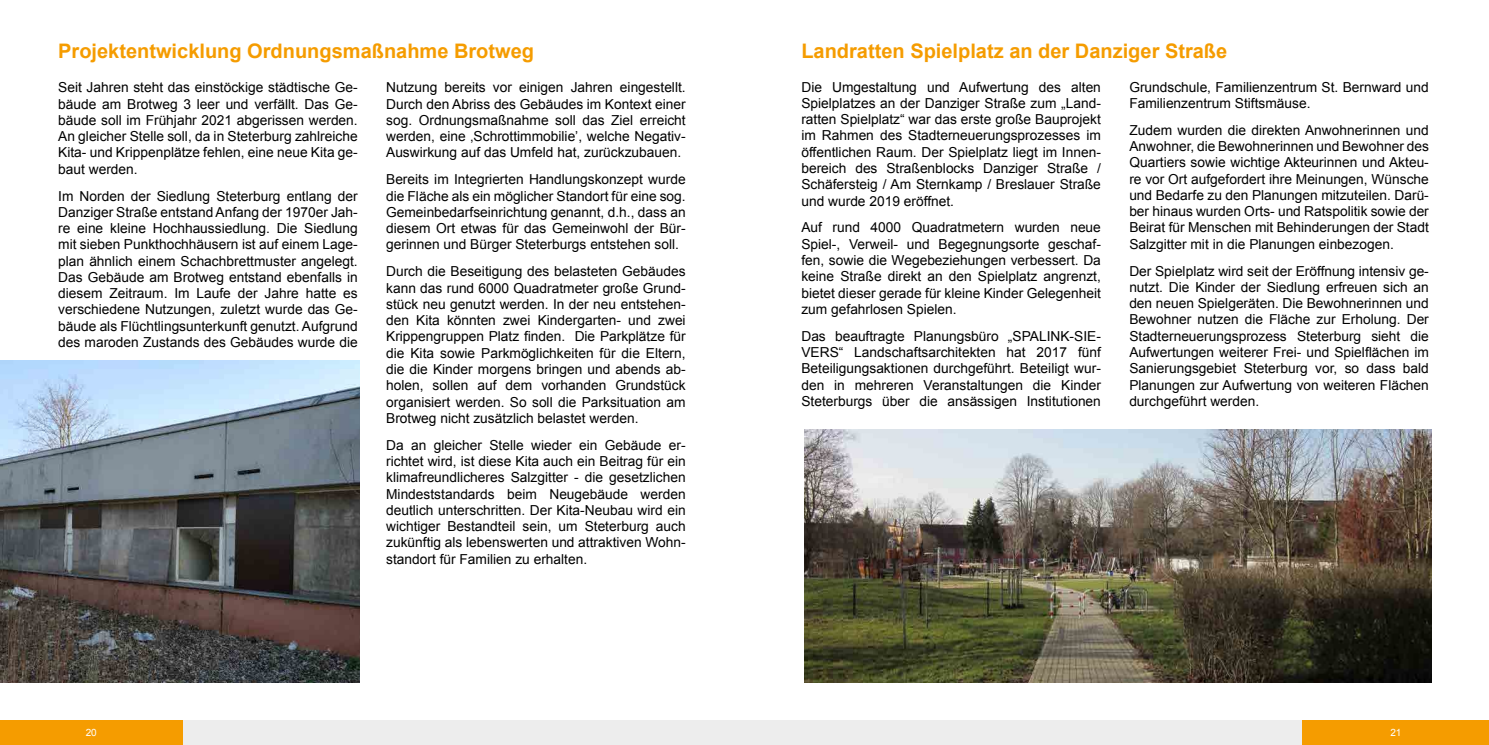
<style>
.page{position:relative;width:1489px;height:745px;background:#fff}
.page>*{position:absolute;margin:0;border:0;box-sizing:border-box;transform-origin:0 0}
.t1{font:700 20px "Arial";color:#f59c00}
.t2{font:13.75px/16.2px "Arial";color:#000;text-align:justify}
.t3{font:10px "Arial";color:#fff}
</style>
<div class="page">
<img style="left:0;top:360px;width:360px;height:322px">
<img style="left:804px;top:429px;width:627px;height:253px">
<div style="left:182px;top:719px;width:562px;height:25px;background:#ededed"></div>
<div style="left:744px;top:719px;width:558px;height:25px;background:#ededed"></div>
<div style="left:0;top:719px;width:182px;height:25px;background:#f59c00"></div>
<div style="left:1302px;top:719px;width:186px;height:25px;background:#f59c00"></div>
<h1 class="t1" style="left:58px;top:38px;width:477px">Projektentwicklung Ordnungsmaßnahme Brotweg</h1>
<p class="t2" style="left:58px;top:79px;width:301px">Seit Jahren steht das einstöckige städtische Ge&shy;bäude am Brotweg 3 leer und verfällt. Das Ge&shy;bäude soll im Frühjahr 2021 abgerissen werden.<br>An gleicher Stelle soll, da in Steterburg zahlreiche Kita- und Krippenplätze fehlen, eine neue Kita ge&shy;baut werden.</p>
<p class="t2" style="left:58px;top:188px;width:301px">Im Norden der Siedlung Steterburg entlang der Danziger Straße entstand Anfang der 1970er Jah&shy;re eine kleine Hochhaussiedlung. Die Siedlung mit sieben Punkthochhäusern ist auf einem Lage&shy;plan ähnlich einem Schachbrettmuster angelegt.<br>Das Gebäude am Brotweg entstand ebenfalls in diesem Zeitraum. Im Laufe der Jahre hatte es verschiedene Nutzungen, zuletzt wurde das Ge&shy;bäude als Flüchtlingsunterkunft genutzt. Aufgrund des maroden Zustands des Gebäudes wurde die</p>
<p class="t2" style="left:386px;top:79px;width:301px">Nutzung bereits vor einigen Jahren eingestellt.<br>Durch den Abriss des Gebäudes im Kontext einer sog. Ordnungsmaßnahme soll das Ziel erreicht werden, eine ‚Schrottimmobilie’, welche Negativ-Auswirkung auf das Umfeld hat, zurückzubauen.</p>
<p class="t2" style="left:386px;top:171px;width:301px">Bereits im Integrierten Handlungskonzept wurde die Fläche als ein möglicher Standort für eine sog.<br>Gemeinbedarfseinrichtung genannt, d.h., dass an diesem Ort etwas für das Gemeinwohl der Bür&shy;gerinnen und Bürger Steterburgs entstehen soll.</p>
<p class="t2" style="left:386px;top:263px;width:301px">Durch die Beseitigung des belasteten Gebäudes kann das rund 6000 Quadratmeter große Grund&shy;stück neu genutzt werden. In der neu entstehen&shy;den Kita könnten zwei Kindergarten- und zwei Krippengruppen Platz finden. Die Parkplätze fü r die Kita sowie Parkmöglichkeiten fü r die Eltern, die die Kinder morgens bringen und abends ab&shy;holen, sollen auf dem vorhanden Grundstück organisiert werden. So soll die Parksituation am Brotweg nicht zusätzlich belastet werden.</p>
<p class="t2" style="left:386px;top:436px;width:301px">Da an gleicher Stelle wieder ein Gebäude er&shy;richtet wird, ist diese Kita auch ein Beitrag für ein klimafreundlicheres Salzgitter - die gesetzlichen Mindeststandards beim Neugebäude werden deutlich unterschritten. Der Kita-Neubau wird ein wichtiger Bestandteil sein, um Steterburg auch zukünftig als lebenswerten und attraktiven Wohn&shy;standort für Familien zu erhalten.</p>
<h1 class="t1" style="left:801px;top:37px;width:427px">Landratten Spielplatz an der Danziger Straße</h1>
<p class="t2" style="left:801px;top:79px;width:301px">Die Umgestaltung und Aufwertung des alten Spielplatzes an der Danziger Straße zum „Land&shy;ratten Spielplatz“ war das erste große Bauprojekt im Rahmen des Stadterneuerungsprozesses im öffentlichen Raum. Der Spielplatz liegt im Innen&shy;bereich des Straßenblocks Danziger Straße / Schäfersteig / Am Sternkamp / Breslauer Straße und wurde 2019 eröffnet.</p>
<p class="t2" style="left:801px;top:219px;width:301px">Auf rund 4000 Quadratmetern wurden neue Spiel-, Verweil- und Begegnungsorte geschaf&shy;fen, sowie die Wegebeziehungen verbessert. Da keine Straße direkt an den Spielplatz angrenzt, bietet dieser gerade für kleine Kinder Gelegenheit zum gefahrlosen Spielen.</p>
<p class="t2" style="left:801px;top:327px;width:301px">Das beauftragte Planungsbüro „SPALINK-SIE-VERS“ Landschaftsarchitekten hat 2017 fünf Beteiligungsaktionen durchgeführt. Beteiligt wur&shy;den in mehreren Veranstaltungen die Kinder Steterburgs über die ansässigen Institutionen</p>
<p class="t2" style="left:1129px;top:79px;width:301px">Grundschule, Familienzentrum St. Bernward und<br>Familienzentrum Stiftsmäuse.</p>
<p class="t2" style="left:1129px;top:122px;width:301px">Zudem wurden die direkten Anwohnerinnen und Anwohner, die Bewohnerinnen und Bewohner des Quartiers sowie wichtige Akteurinnen und Akteu&shy;re vor Ort aufgefordert ihre Meinungen, Wünsche und Bedarfe zu den Planungen mitzuteilen. Darü&shy;ber hinaus wurden Orts- und Ratspolitik sowie der Beirat für Menschen mit Behinderungen der Stadt Salzgitter mit in die Planungen einbezogen.</p>
<p class="t2" style="left:1129px;top:263px;width:301px">Der Spielplatz wird seit der Eröffnung intensiv ge&shy;nutzt. Die Kinder der Siedlung erfreuen sich an den neuen Spielgeräten. Die Bewohnerinnen und Bewohner nutzen die Fläche zur Erholung. Der Stadterneuerungsprozess Steterburg sieht die Aufwertungen weiterer Frei- und Spielflächen im Sanierungsgebiet Steterburg vor, so dass bald Planungen zur Aufwertung von weiteren Flächen durchgeführt werden.</p>
<p class="t3" style="left:86px;top:725px;width:13px">20</p>
<p class="t3" style="left:1390px;top:725px;width:13px">21</p>
</div>
